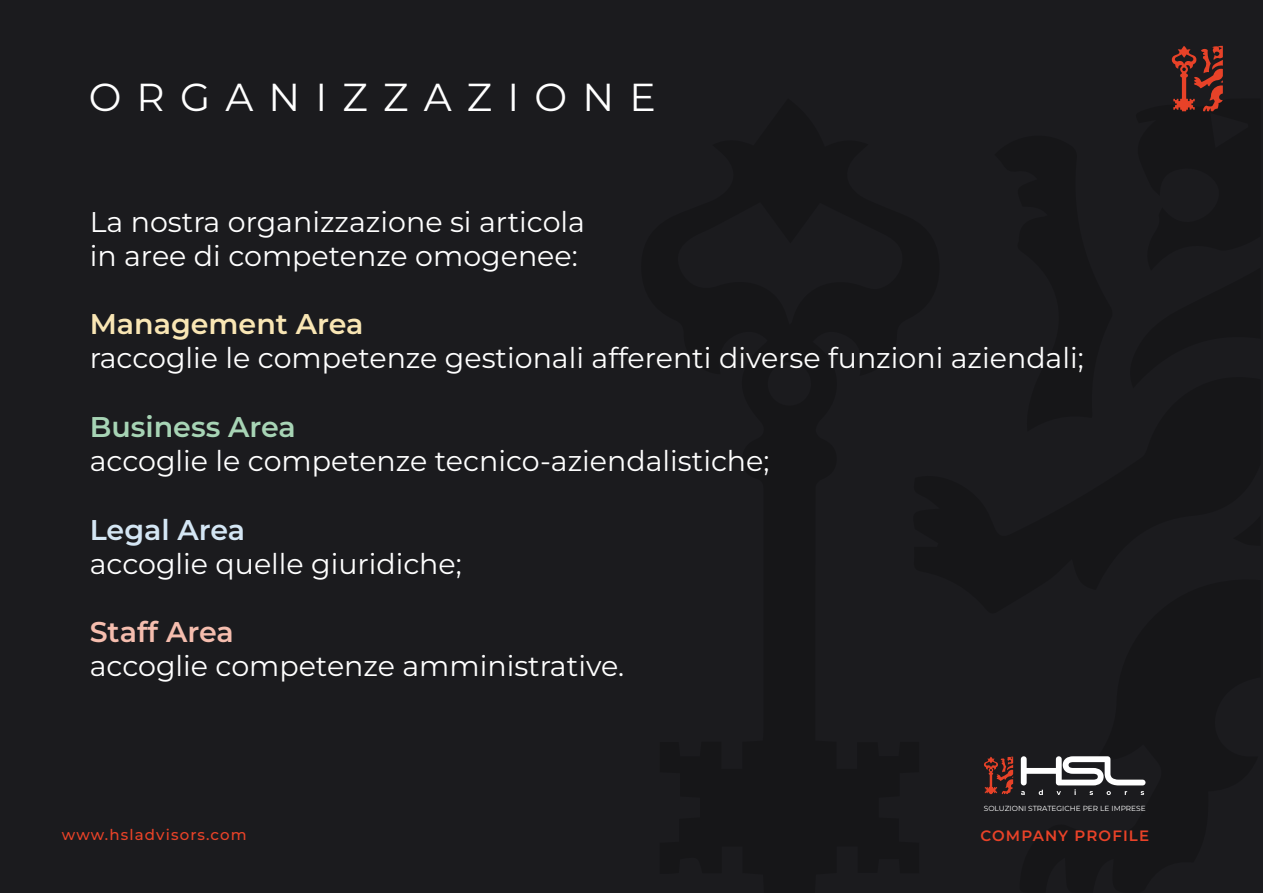
<style>
.page{position:relative;width:1263px;height:893px;background:#1b1b1e}
.page>*{position:absolute;margin:0;border:0;box-sizing:border-box;transform-origin:0 0}
.t1{font:39px "Montserrat";letter-spacing:.39em;color:#fff}
.t2{font:28.5px/34.2px "Montserrat";color:#fff}
.t3{font:600 28.5px "Montserrat";color:#f9e6b4}
.t4{font:600 28.5px "Montserrat";color:#a7d4b5}
.t5{font:600 28.5px "Montserrat";color:#d4e6f4}
.t6{font:600 28.5px "Montserrat";color:#f5bdae}
.t7{font:500 15px "Montserrat";letter-spacing:.075em;color:#e84228}
.t8{font:600 15px "Montserrat";letter-spacing:.075em;color:#e84228}
.t9{font:7.35px "Montserrat";color:#fff}
</style>
<div class="page">
<svg style="left:1171px;top:46px;width:52px;height:66px"></svg>
<svg style="left:984px;top:757px;width:29px;height:37px"></svg>
<svg style="left:1021px;top:756px;width:124px;height:39px"></svg>
<h1 class="t1" style="left:89px;top:71px;width:568px">ORGANIZZAZIONE</h1>
<p class="t2" style="left:90px;top:203px;width:497px">La nostra organizzazione si articola in aree di competenze omogenee:</p>
<p class="t3" style="left:90px;top:304px;width:275px">Management Area</p>
<p class="t2" style="left:90px;top:340px;width:995px">raccoglie le competenze gestionali afferenti diverse funzioni aziendali;</p>
<p class="t4" style="left:90px;top:407px;width:208px">Business Area</p>
<p class="t2" style="left:90px;top:443px;width:681px">accoglie le competenze tecnico-aziendalistiche;</p>
<p class="t5" style="left:90px;top:509px;width:157px">Legal Area</p>
<p class="t2" style="left:90px;top:545px;width:374px">accoglie quelle giuridiche;</p>
<p class="t6" style="left:90px;top:612px;width:145px">Staff Area</p>
<p class="t2" style="left:90px;top:648px;width:536px">accoglie competenze amministrative.</p>
<p class="t7" style="left:62px;top:825px;width:186px">www.hsladvisors.com</p>
<p class="t9" style="left:984px;top:803px;width:163px">SOLUZIONI STRATEGICHE PER LE IMPRESE</p>
<p class="t8" style="left:980px;top:825px;width:170px">COMPANY PROFILE</p>
</div>
